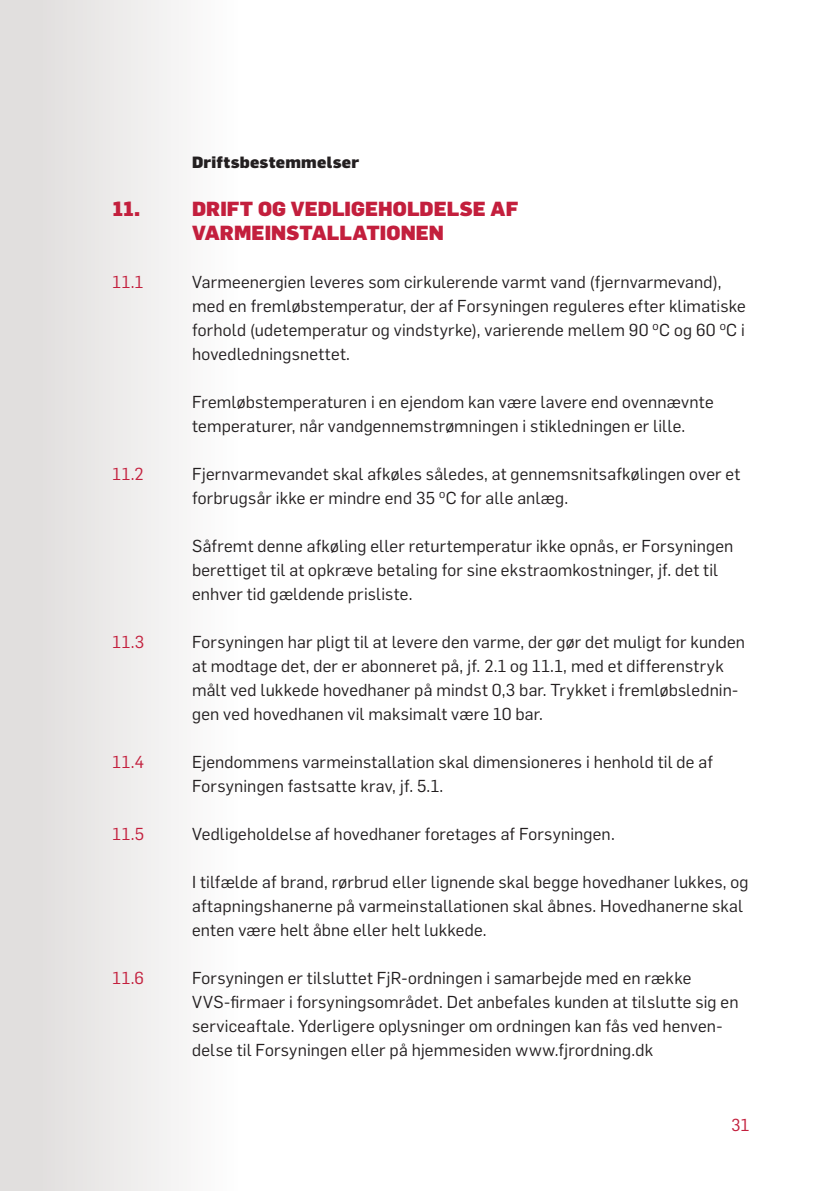
<style>
.page{position:relative;width:840px;height:1191px;background:#fff}
.page>*{position:absolute;margin:0;border:0;box-sizing:border-box;transform-origin:0 0}
.t1{font:900 20px/24px "Flama";letter-spacing:.005em;color:#c31f3d}
.t2{font:17px/24px "Flama";letter-spacing:.01em;color:#231f20}
.t3{font:17px "Flama";letter-spacing:.035em;color:#c31f3d}
.t4{font:17px "Flama";color:#c31f3d}
.t5{font:900 16px "Flama";letter-spacing:.015em;color:#231f20}
</style>
<div class="page">
<svg style="left:0;top:0;width:179px;height:1191px;fill:#e8e7e6"></svg>
<p class="t5" style="left:192px;top:152px;width:168px">Driftsbestemmelser</p>
<p class="t1" style="left:113px;top:196px;width:29px">11.</p>
<p class="t1" style="left:192px;top:196px;width:327px">DRIFT OG VEDLIGEHOLDELSE AF<br>VARMEINSTALLATIONEN</p>
<p class="t3" style="left:113px;top:269px;width:32px">11.1</p>
<p class="t2" style="left:192px;top:269px;width:555px">Varmeenergien leveres som cirkulerende varmt vand (fjernvarmevand), med en fremløbstemperatur, der af Forsyningen reguleres efter klimatiske forhold (udetemperatur og vindstyrke), varierende mellem 90 <sup>o</sup>C og 60 <sup>o</sup>C i hovedledningsnettet.</p>
<p class="t2" style="left:192px;top:389px;width:523px">Fremløbstemperaturen i en ejendom kan være lavere end ovennævnte temperaturer, når vandgennemstrømningen i stikledningen er lille.</p>
<p class="t3" style="left:113px;top:461px;width:32px">11.2</p>
<p class="t2" style="left:192px;top:461px;width:549px">Fjernvarmevandet skal afkøles således, at gennemsnitsafkølingen over et forbrugsår ikke er mindre end 35 <sup>o</sup>C for alle anlæg.</p>
<p class="t2" style="left:192px;top:533px;width:542px">Såfremt denne afkøling eller returtemperatur ikke opnås, er Forsyningen berettiget til at opkræve betaling for sine ekstraomkostninger, jf. det til enhver tid gældende prisliste.</p>
<p class="t3" style="left:113px;top:629px;width:33px">11.3</p>
<p class="t2" style="left:192px;top:629px;width:554px">Forsyningen har pligt til at levere den varme, der gør det muligt for kunden at modtage det, der er abonneret på, jf. 2.1 og 11.1, med et differenstryk målt ved lukkede hovedhaner på mindst 0,3 bar. Trykket i fremløbslednin&shy;gen ved hovedhanen vil maksimalt være 10 bar.</p>
<p class="t3" style="left:113px;top:749px;width:33px">11.4</p>
<p class="t2" style="left:192px;top:749px;width:522px">Ejendommens varmeinstallation skal dimensioneres i henhold til de af<br>Forsyningen fastsatte krav, jf. 5.1.</p>
<p class="t3" style="left:113px;top:821px;width:33px">11.5</p>
<p class="t2" style="left:192px;top:821px;width:424px">Vedligeholdelse af hovedhaner foretages af Forsyningen.</p>
<p class="t2" style="left:192px;top:869px;width:557px">I tilfælde af brand, rørbrud eller lignende skal begge hovedhaner lukkes, og aftapningshanerne på varmeinstallationen skal åbnes. Hovedhanerne skal enten være helt åbne eller helt lukkede.</p>
<p class="t3" style="left:113px;top:965px;width:33px">11.6</p>
<p class="t2" style="left:192px;top:965px;width:547px">Forsyningen er tilsluttet FjR-ordningen i samarbejde med en række VVS-firmaer i forsyningsområdet. Det anbefales kunden at tilslutte sig en serviceaftale. Yderligere oplysninger om ordningen kan fås ved henven&shy;delse til Forsyningen eller på hjemmesiden www.fjrordning.dk</p>
<p class="t4" style="left:730px;top:1115px;width:20px">31</p>
</div>
